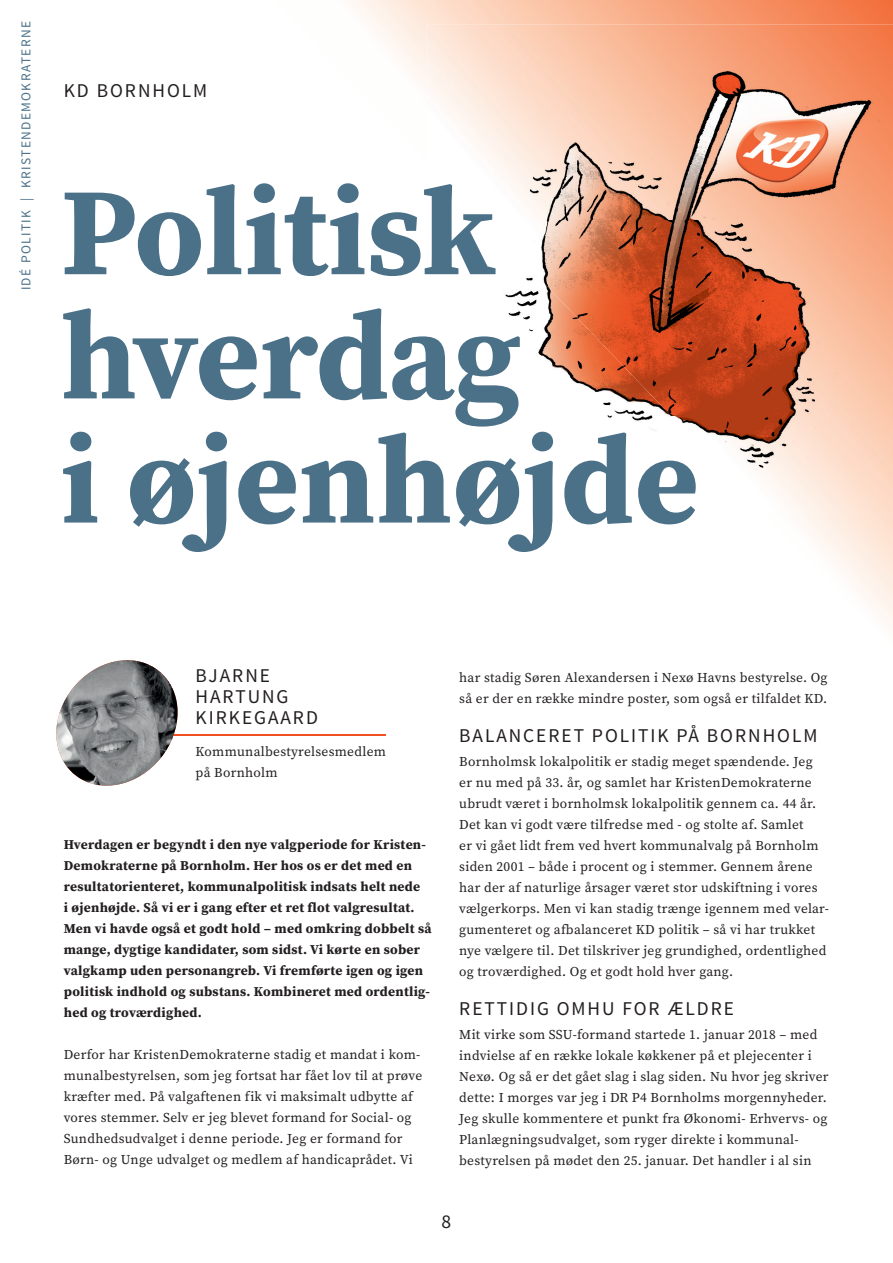
<style>
.page{position:relative;width:893px;height:1263px;background:#fff}
.page>*{position:absolute;margin:0;border:0;box-sizing:border-box;transform-origin:0 0}
.t1{font:700 124.2px/124.2px "Source Serif Pro";color:#4b7189}
.t2{font:19.5px/21px "Source Sans Pro";letter-spacing:.1em;color:#231f20}
.t3{font:13.5px/21px "Source Serif Pro";letter-spacing:.02em;color:#231f20}
.t4{font:700 13.5px/21px "Source Serif Pro";letter-spacing:.02em;color:#231f20}
.t5{font:13.5px "Source Sans Pro";letter-spacing:.1em;color:#4b7189}
</style>
<div class="page">
<svg style="left:349px;top:0;width:544px;height:630px"></svg>
<img style="left:426px;top:221px;width:292px;height:293px">
<img style="left:426px;top:24px;width:467px;height:197px">
<img style="left:483px;top:220px;width:410px;height:50px">
<img style="left:530px;top:269px;width:363px;height:98px">
<img style="left:624px;top:367px;width:269px;height:50px">
<img style="left:671px;top:416px;width:222px;height:50px">
<img style="left:718px;top:465px;width:175px;height:49px">
<hr style="left:64px;top:734px;width:322px;height:1px;background:#f05022">
<svg style="left:57px;top:660px;width:125px;height:126px"></svg>
<img style="left:56px;top:723px;width:46px;height:62px">
<p class="t5" style="left:18px;top:290px;width:271px;rotate:-90deg">IDÉ POLITIK | KRISTENDEMOKRATERNE</p>
<h2 class="t2" style="left:64px;top:80px;width:145px">KD BORNHOLM</h2>
<h1 class="t1" style="left:61px;top:168px;width:640px">Politisk hverdag<br>i øjenhøjde</h1>
<h2 class="t2" style="left:196px;top:665px;width:124px">BJARNE<br>HARTUNG<br>KIRKEGAARD</h2>
<p class="t3" style="left:196px;top:741px;width:192px">Kommunalbestyrelsesmedlem på Bornholm</p>
<p class="t4" style="left:64px;top:834px;width:369px">Hverdagen er begyndt i den nye valgperiode for Kristen-Demokraterne på Bornholm. Her hos os er det med en resultatorienteret, kommunalpolitisk indsats helt nede<br>i øjenhøjde. Så vi er i gang efter et ret flot valgresultat.<br>Men vi havde også et godt hold – med omkring dobbelt så mange, dygtige kandidater, som sidst. Vi kørte en sober valgkamp uden personangreb. Vi fremførte igen og igen politisk indhold og substans. Kombineret med ordentlig&shy;hed og troværdighed.</p>
<p class="t3" style="left:64px;top:1044px;width:360px">Derfor har KristenDemokraterne stadig et mandat i kom&shy;munalbestyrelsen, som jeg fortsat har fået lov til at prøve kræfter med. På valgaftenen fik vi maksimalt udbytte af vores stemmer. Selv er jeg blevet formand for Social- og Sundhedsudvalget i denne periode. Jeg er formand for Børn- og Unge udvalget og medlem af handicaprådet. Vi</p>
<p class="t3" style="left:459px;top:667px;width:370px">har stadig Søren Alexandersen i Nexø Havns bestyrelse. Og så er der en række mindre poster, som også er tilfaldet KD.</p>
<h2 class="t2" style="left:459px;top:725px;width:360px">BALANCERET POLITIK PÅ BORNHOLM</h2>
<p class="t3" style="left:459px;top:751px;width:371px">Bornholmsk lokalpolitik er stadig meget spændende. Jeg<br>er nu med på 33. år, og samlet har KristenDemokraterne ubrudt været i bornholmsk lokalpolitik gennem ca. 44 år.<br>Det kan vi godt være tilfredse med - og stolte af. Samlet<br>er vi gået lidt frem ved hvert kommunalvalg på Bornholm siden 2001 – både i procent og i stemmer. Gennem årene har der af naturlige årsager været stor udskiftning i vores vælgerkorps. Men vi kan stadig trænge igennem med velar&shy;gumenteret og afbalanceret KD politik – så vi har trukket nye vælgere til. Det tilskriver jeg grundighed, ordentlighed og troværdighed. Og et godt hold hver gang.</p>
<h2 class="t2" style="left:459px;top:998px;width:276px">RETTIDIG OMHU FOR ÆLDRE</h2>
<p class="t3" style="left:459px;top:1024px;width:371px">Mit virke som SSU-formand startede 1. januar 2018 – med indvielse af en række lokale køkkener på et plejecenter i Nexø. Og så er det gået slag i slag siden. Nu hvor jeg skriver dette: I morges var jeg i DR P4 Bornholms morgennyheder.<br>Jeg skulle kommentere et punkt fra Økonomi- Erhvervs- og Planlægningsudvalget, som ryger direkte i kommunal&shy;bestyrelsen på mødet den 25. januar. Det handler i al sin</p>
<h2 class="t2" style="left:442px;top:1211px;width:11px">8</h2>
</div>
